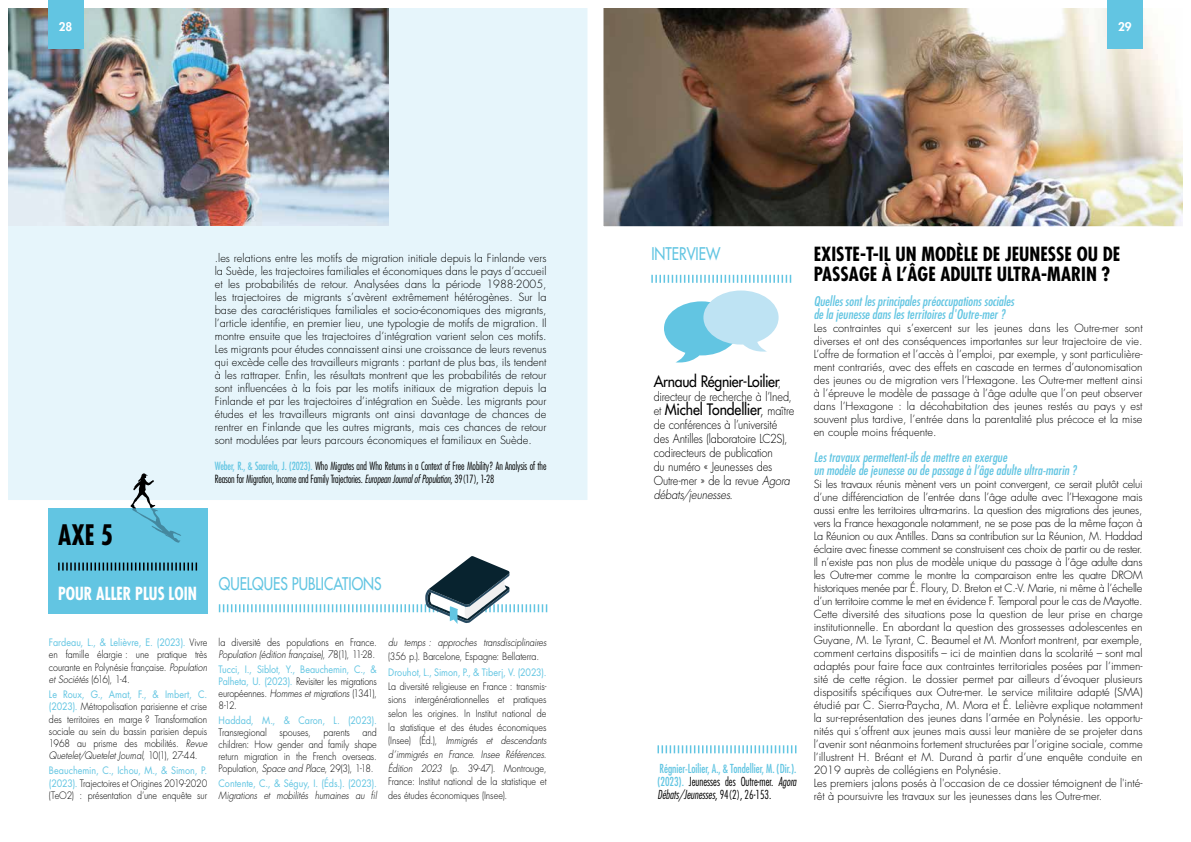
<style>
.page{position:relative;width:1191px;height:842px;background:#fff}
.page>*{position:absolute;margin:0;border:0;box-sizing:border-box;transform-origin:0 0}
.t1{font:700 condensed 27.5px "Futura Std";color:#000;scale:.91 1}
.t2{font:700 condensed 19px/20px "Futura Std";color:#000}
.t3{font:700 condensed 17.6px "Futura Std";color:#fff;scale:.91 1}
.t4{font:500 17px "Futura Std";color:#62c5e2;scale:.82 1}
.t5{font:500 15.4px "Futura Std";letter-spacing:-.02em;color:#000;scale:.91 1}
.t6{font:italic condensed 13px/13px "Futura Std";color:#62c5e2}
.t7{font:300 12.1px/14px "Futura Std";letter-spacing:-.015em;color:#000;scale:.91 1}
.t8{font:condensed 12.1px/13px "Futura Std";color:#62c5e2;text-align:justify;scale:.91 1}
.t9{font:800 11.7px "Futura Std";color:#fff}
.t10{font:300 11px/13px "Futura Std";color:#000;text-align:justify}
.t11{font:300 condensed 11px/13px "Futura Std";letter-spacing:-.01em;color:#000;scale:.91 1}
.t12{font:300 10px/12.3px "Futura Std";letter-spacing:-.005em;color:#000;text-align:justify;scale:.9 1}
.t13{font:10px/12px "Futura Std";letter-spacing:-.005em;color:#62c5e2;text-align:justify;scale:.9 1}
.t14{font:italic 300 10px "Futura Std";letter-spacing:-.005em;color:#000;scale:.9 1}
.s1{font-weight:400;color:#62c5e2}
.s2{font-style:italic}
.s3{font-weight:300;color:#000}
.s4{font-weight:300;font-style:italic;color:#000}
.s5{font-weight:300;font-size:12.1px}
.s6{font-weight:300}
</style>
<div class="page">
<div style="left:4px;top:4px;width:587px;height:500px;background:#e6f5fb"></div>
<div style="left:0;top:0;width:595px;height:508px;border:8px solid #fff"></div>
<img style="left:9px;top:9px;width:379px;height:216px">
<div style="left:48px;top:0;width:36px;height:48px;background:#62c5e2"></div>
<div style="left:48px;top:508px;width:159px;height:106px;background:#62c5e2"></div>
<svg style="left:58px;top:562px;width:139px;height:8px"></svg>
<svg style="left:219px;top:556px;width:328px;height:68px"></svg>
<svg style="left:130px;top:473px;width:52px;height:70px"></svg>
<svg style="left:657px;top:745px;width:139px;height:8px"></svg>
<svg style="left:651px;top:275px;width:140px;height:8px"></svg>
<svg style="left:664px;top:290px;width:114px;height:73px"></svg>
<img style="left:604px;top:9px;width:578px;height:216px">
<div style="left:595px;top:0;width:596px;height:234px;border:8px solid #fff"></div>
<div style="left:1107px;top:0;width:35px;height:48px;background:#62c5e2"></div>
<p class="t9" style="left:59px;top:19px;width:15px">28</p>
<h1 class="t1" style="left:58px;top:518px;width:62px">AXE 5</h1>
<h3 class="t3" style="left:58px;top:583px;width:154px">POUR ALLER PLUS LOIN</h3>
<p class="t10" style="left:215px;top:252px;width:333px">.les relations entre les motifs de migration initiale depuis la Finlande vers la Suède, les trajectoires familiales et économiques dans le pays d’accueil et les probabilités de retour. Analysées dans la période 1988-2005, les trajectoires de migrants s’avèrent extrêmement hétérogènes. Sur la base des caractéristiques familiales et socio-économiques des migrants, l’article identifie, en premier lieu, une typologie de motifs de migration. Il montre ensuite que les trajectoires d’intégration varient selon ces motifs.<br>Les migrants pour études connaissent ainsi une croissance de leurs revenus qui excède celle des travailleurs migrants : partant de plus bas, ils tendent à les rattraper. Enfin, les résultats montrent que les probabilités de retour sont influencées à la fois par les motifs initiaux de migration depuis la Finlande et par les trajectoires d’intégration en Suède. Les migrants pour études et les travailleurs migrants ont ainsi davantage de chances de rentrer en Finlande que les autres migrants, mais ces chances de retour sont modulées par leurs parcours économiques et familiaux en Suède.</p>
<p class="t11" style="left:215px;top:460px;width:366px"><span class="s1">Weber, R., &amp; Saarela, J. (2023).</span> Who Migrates and Who Returns in a Context of Free Mobility? An Analysis of the<br>Reason for Migration, Income and Family Trajectories. <span class="s2">European Journal of Population</span>, 39(17), 1-28</p>
<h3 class="t4" style="left:219px;top:573px;width:200px">QUELQUES PUBLICATIONS</h3>
<p class="t12" style="left:49px;top:637px;width:177px"><span class="s1">Fardeau, L., &amp; Lelièvre, E. (2023).</span> Vivre en famille élargie : une pratique très courante en Polynésie française. <span class="s2">Population et Sociétés</span> (616), 1-4.</p>
<p class="t12" style="left:49px;top:688px;width:177px"><span class="s1">Le Roux, G., Amat, F., &amp; Imbert, C. (2023).</span> Métropolisation parisienne et crise des territoires en marge ? Transformation sociale au sein du bassin parisien depuis 1968 au prisme des mobilités. <span class="s2">Revue Quetelet/Quetelet Journal</span>, 10(1), 27-44.</p>
<p class="t12" style="left:49px;top:765px;width:177px"><span class="s1">Beauchemin, C., Ichou, M., &amp; Simon, P. (2023).</span> Trajectoires et Origines 2019-2020 (TeO2) : présentation d’une enquête sur</p>
<p class="t12" style="left:219px;top:637px;width:177px;line-height:12px">la diversité des populations en France.<br><span class="s2">Population (édition française)</span>, 78(1), 11-28.</p>
<p class="t13" style="left:219px;top:663px;width:177px">Tucci, I., Siblot, Y., Beauchemin, C., &amp; Palheta, U. (2023). <span class="s3">Revisiter les migrations européennes.</span> <span class="s4">Hommes et migrations</span> <span class="s3">(1341), 8-12.</span></p>
<p class="t13" style="left:219px;top:714px;width:177px">Haddad, M., &amp; Caron, L. (2023).</p>
<p class="t12" style="left:219px;top:726px;width:55px">Transregional</p>
<p class="t12" style="left:279px;top:726px;width:36px">spouses,</p>
<p class="t12" style="left:323px;top:726px;width:31px">parents</p>
<p class="t12" style="left:219px;top:727px;width:177px;line-height:12px;text-indent:144px">and children: How gender and family shape return migration in the French overseas.<br>Population, <span class="s2">Space and Place</span>, 29(3), 1-18.</p>
<p class="t13" style="left:219px;top:777px;width:177px">Contente, C., &amp; Séguy, I. (Éds.). (2023).</p>
<p class="t14" style="left:219px;top:789px;width:177px">Migrations et mobilités humaines au fil</p>
<p class="t14" style="left:388px;top:636px;width:177px">du temps : approches transdisciplinaires</p>
<p class="t12" style="left:388px;top:650px;width:169px">(356 p.). Barcelone, Espagne: Bellaterra.</p>
<p class="t13" style="left:388px;top:667px;width:177px">Drouhot, L., Simon, P., &amp; Tiberj, V. (2023).</p>
<p class="t12" style="left:388px;top:680px;width:177px;line-height:13.6px">La diversité religieuse en France : transmis&shy;sions intergénérationnelles et pratiques selon les origines. In Institut national de la statistique et des études économiques (Insee) (Éd.), <span class="s2">Immigrés et descendants d’immigrés en France. Insee Références</span>.<br><span class="s2">Édition 2023</span> (p. 39-47). Montrouge, France: Institut national de la statistique et des études économiques (Insee).</p>
<p class="t9" style="left:1118px;top:19px;width:15px">29</p>
<p class="t9" style="left:1114px;top:19px;width:15px">29</p>
<h3 class="t4" style="left:651px;top:243px;width:86px">INTERVIEW</h3>
<h3 class="t5" style="left:653px;top:372px;width:142px">Arnaud Régnier-Loilier<span class="s5">,</span></h3>
<p class="t7" style="left:653px;top:390px;width:153px">directeur de recherche à l’Ined,</p>
<h3 class="t5" style="left:653px;top:400px;width:156px"><span class="s5">et</span> Michel Tondellier<span class="s6">,</span> <span class="s5">maître</span></h3>
<p class="t7" style="left:653px;top:418px;width:151px">de conférences à l’université des Antilles (laboratoire LC2S), codirecteurs de publication<br>du numéro « Jeunesses des<br>Outre-mer » de la revue <span class="s2">Agora débats/jeunesses</span>.</p>
<p class="t8" style="left:657px;top:761px;width:154px">Régnier-Loilier, A., &amp; Tondellier, M. (Dir.). (2023). <span class="s3">Jeunesses des Outre-mer.</span> <span class="s4">Agora Débats/Jeunesses</span><span class="s3">, 94(2), 26-153.</span></p>
<h2 class="t2" style="left:813px;top:244px;width:308px">EXISTE-T-IL UN MODÈLE DE JEUNESSE OU DE<br>PASSAGE À L’ÂGE ADULTE ULTRA-MARIN ?</h2>
<p class="t6" style="left:813px;top:295px;width:202px">Quelles sont les principales préoccupations sociales de la jeunesse dans les territoires d'Outre-mer ?</p>
<p class="t10" style="left:813px;top:321px;width:330px">Les contraintes qui s’exercent sur les jeunes dans les Outre-mer sont diverses et ont des conséquences importantes sur leur trajectoire de vie.<br>L’offre de formation et l’accès à l’emploi, par exemple, y sont particulière&shy;ment contrariés, avec des effets en cascade en termes d’autonomisation des jeunes ou de migration vers l’Hexagone. Les Outre-mer mettent ainsi à l’épreuve le modèle de passage à l’âge adulte que l’on peut observer dans l’Hexagone : la décohabitation des jeunes restés au pays y est souvent plus tardive, l’entrée dans la parentalité plus précoce et la mise en couple moins fréquente.</p>
<p class="t6" style="left:813px;top:451px;width:264px">Les travaux permettent-ils de mettre en exergue<br>un modèle de jeunesse ou de passage à l’âge adulte ultra-marin ?</p>
<p class="t10" style="left:813px;top:477px;width:330px;text-align:left">Si les travaux réunis mènent vers un point convergent, ce serait plutôt celui d’une différenciation de l’entrée dans l’âge adulte avec l’Hexagone mais aussi entre les territoires ultra-marins. La question des migrations des jeunes, vers la France hexagonale notamment, ne se pose pas de la même façon à La Réunion ou aux Antilles. Dans sa contribution sur La Réunion, M. Haddad éclaire avec finesse comment se construisent ces choix de partir ou de rester.<br>Il n’existe pas non plus de modèle unique du passage à l’âge adulte dans les Outre-mer comme le montre la comparaison entre les quatre DROM historiques menée par É. Floury, D. Breton et C.-V. Marie, ni même à l’échelle d’un territoire comme le met en évidence F. Temporal pour le cas de Mayotte.<br>Cette diversité des situations pose la question de leur prise en charge institutionnelle. En abordant la question des grossesses adolescentes en Guyane, M. Le Tyrant, C. Beaumel et M. Monfort montrent, par exemple, comment certains dispositifs – ici de maintien dans la scolarité – sont mal adaptés pour faire face aux contraintes territoriales posées par l’immen&shy;sité de cette région. Le dossier permet par ailleurs d’évoquer plusieurs dispositifs spécifiques aux Outre-mer. Le service militaire adapté (SMA) étudié par C. Sierra-Paycha, M. Mora et É. Lelièvre explique notamment la sur-représentation des jeunes dans l’armée en Polynésie. Les opportu&shy;nités qui s’offrent aux jeunes mais aussi leur manière de se projeter dans l’avenir sont néanmoins fortement structurées par l’origine sociale, comme l’illustrent H. Bréant et M. Durand à partir d’une enquête conduite en 2019 auprès de collégiens en Polynésie.<br>Les premiers jalons posés à l'occasion de ce dossier témoignent de l'inté&shy;rêt à poursuivre les travaux sur les jeunesses dans les Outre-mer.</p>
</div>
